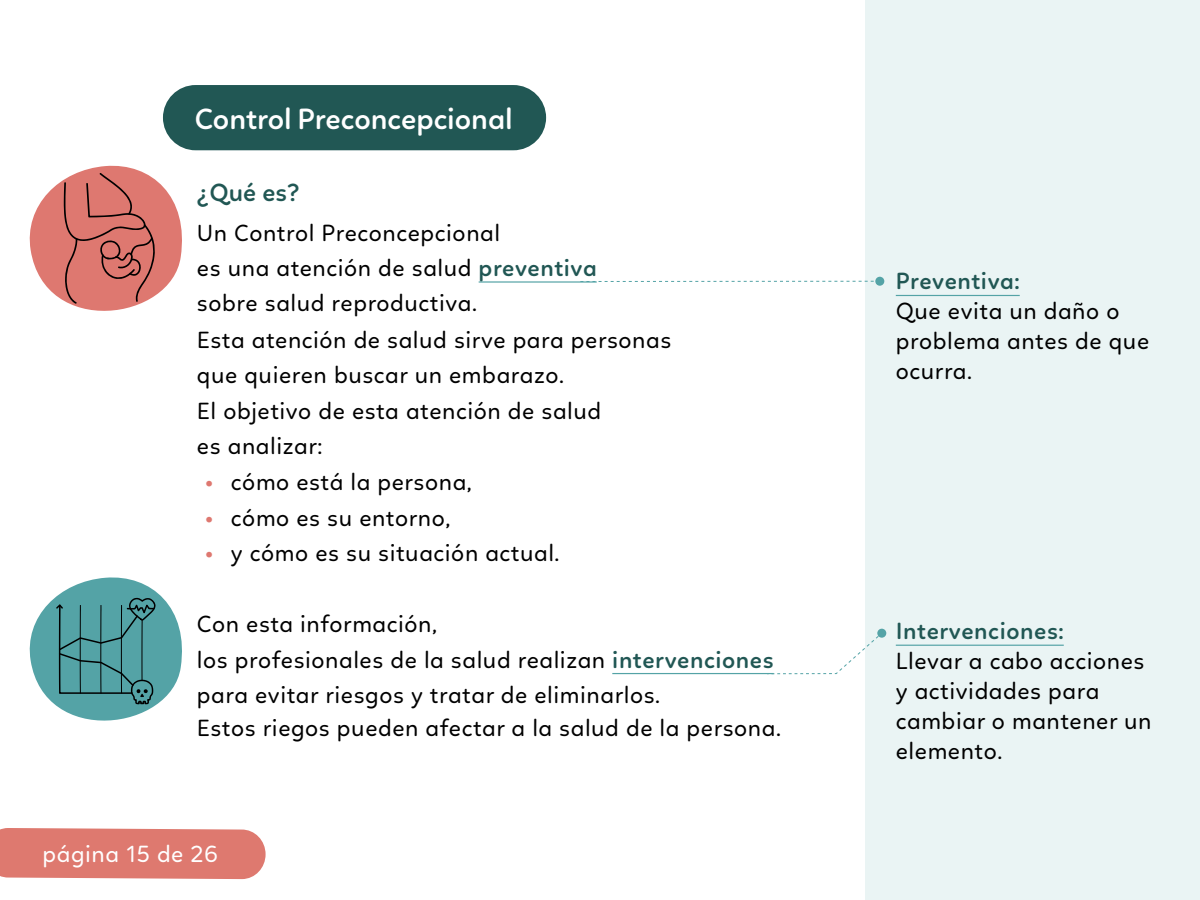
<style>
.page{position:relative;width:1200px;height:900px;background:#fff}
.page>*{position:absolute;margin:0;border:0;box-sizing:border-box;transform-origin:0 0}
.t1{font:600 30px "Linotte";color:#fff}
.t2{font:600 25.5px "Linotte";color:#215754}
.t3{font:24px/35.5px "Linotte";letter-spacing:.025em;color:#000}
.t4{font:600 24px "Linotte";letter-spacing:.025em;color:#215754}
.t5{font:24px "Linotte";letter-spacing:.025em;color:#fff}
.s1{font-weight:600;color:#215754}
.s2{font-family:"Graphik";font-weight:600;font-size:21px;color:#de7870}
</style>
<div class="page">
<div style="left:866px;top:0;width:334px;height:900px;background:#eaf4f4"></div>
<hr style="left:896px;top:295px;width:124px;height:1px;background:#54a3a6">
<hr style="left:896px;top:645px;width:168px;height:1px;background:#54a3a6">
<svg style="left:598px;top:281px;width:276px;height:1px"></svg>
<div style="left:875px;top:277px;width:9px;height:9px;background:#54a3a6;border-radius:50%"></div>
<svg style="left:766px;top:632px;width:112px;height:43px"></svg>
<div style="left:877px;top:629px;width:9px;height:9px;background:#54a3a6;border-radius:50%"></div>
<svg style="left:29px;top:165px;width:153px;height:146px"></svg>
<div style="left:0;top:828px;width:266px;height:51px;background:#de796f"></div>
<svg style="left:29px;top:577px;width:153px;height:144px"></svg>
<hr style="left:479px;top:281px;width:118px;height:2px;background:#54a3a6">
<hr style="left:612px;top:673px;width:162px;height:1px;background:#54a3a6">
<div style="left:163px;top:85px;width:383px;height:65px;background:#215754;border-radius:33px"></div>
<p class="t1" style="left:195px;top:101px;width:319px">Control Preconcepcional</p>
<p class="t2" style="left:197px;top:177px;width:104px">¿Qué es?</p>
<p class="t3" style="left:197px;top:214px;width:401px">Un Control Preconcepcional<br>es una atención de salud <span class="s1">preventiva </span>sobre salud reproductiva.</p>
<p class="t3" style="left:197px;top:322px;width:476px">Esta atención de salud sirve para personas que quieren buscar un embarazo.<br>El objetivo de esta atención de salud<br>es analizar:</p>
<p class="t3" style="left:205px;top:464px;width:268px"><span class="s2">•</span> cómo está la persona,</p>
<p class="t3" style="left:205px;top:500px;width:247px"><span class="s2">•</span> cómo es su entorno,</p>
<p class="t3" style="left:205px;top:535px;width:356px"><span class="s2">•</span> y cómo es su situación actual.</p>
<p class="t3" style="left:197px;top:606px;width:578px">Con esta información,<br>los profesionales de la salud realizan <span class="s1">intervenciones </span>para evitar riesgos y tratar de eliminarlos.</p>
<p class="t3" style="left:197px;top:710px;width:586px">Estos riegos pueden afectar a la salud de la persona.</p>
<p class="t5" style="left:43px;top:840px;width:177px">página 15 de 26</p>
<p class="t4" style="left:896px;top:267px;width:125px">Preventiva:</p>
<p class="t3" style="left:896px;top:296px;width:255px;line-height:30px">Que evita un daño o problema antes de que ocurra.</p>
<p class="t4" style="left:896px;top:617px;width:169px">Intervenciones:</p>
<p class="t3" style="left:896px;top:646px;width:257px;line-height:30px">Llevar a cabo acciones y actividades para cambiar o mantener un elemento.</p>
</div>
